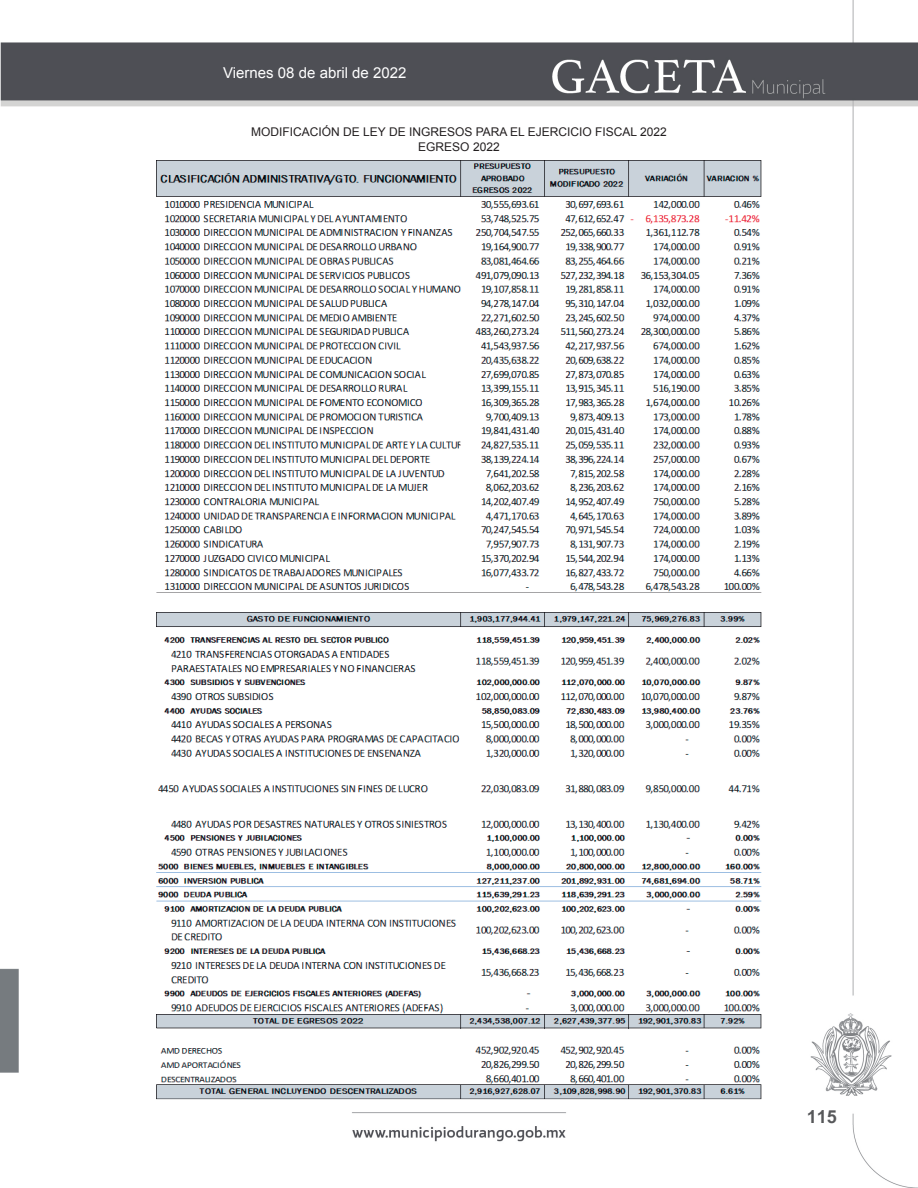
<style>
.page{position:relative;width:918px;height:1188px;background:#fff}
.page>*{position:absolute;margin:0;border:0;box-sizing:border-box;transform-origin:0 0}
.t1{font:700 18px "Arial";color:#57585a}
.t2{font:15px "Arial";color:#fff}
.t3{font:12px/14.4px "Arial";color:#231f20;text-align:center}
</style>
<div class="page">
<img style="left:0;top:0;width:918px;height:1188px">
<img style="left:157px;top:161px;width:604px;height:432px">
<img style="left:157px;top:613px;width:604px;height:486px">
<p class="t2" style="left:223px;top:63px;width:185px">Viernes 08 de abril de 2022</p>
<p class="t3" style="left:251px;top:125px;width:417px">MODIFICACIÓN DE LEY DE INGRESOS PARA EL EJERCICIO FISCAL 2022<br>EGRESO 2022</p>
<h1 class="t1" style="left:807px;top:1106px;width:32px">115</h1>
</div>
